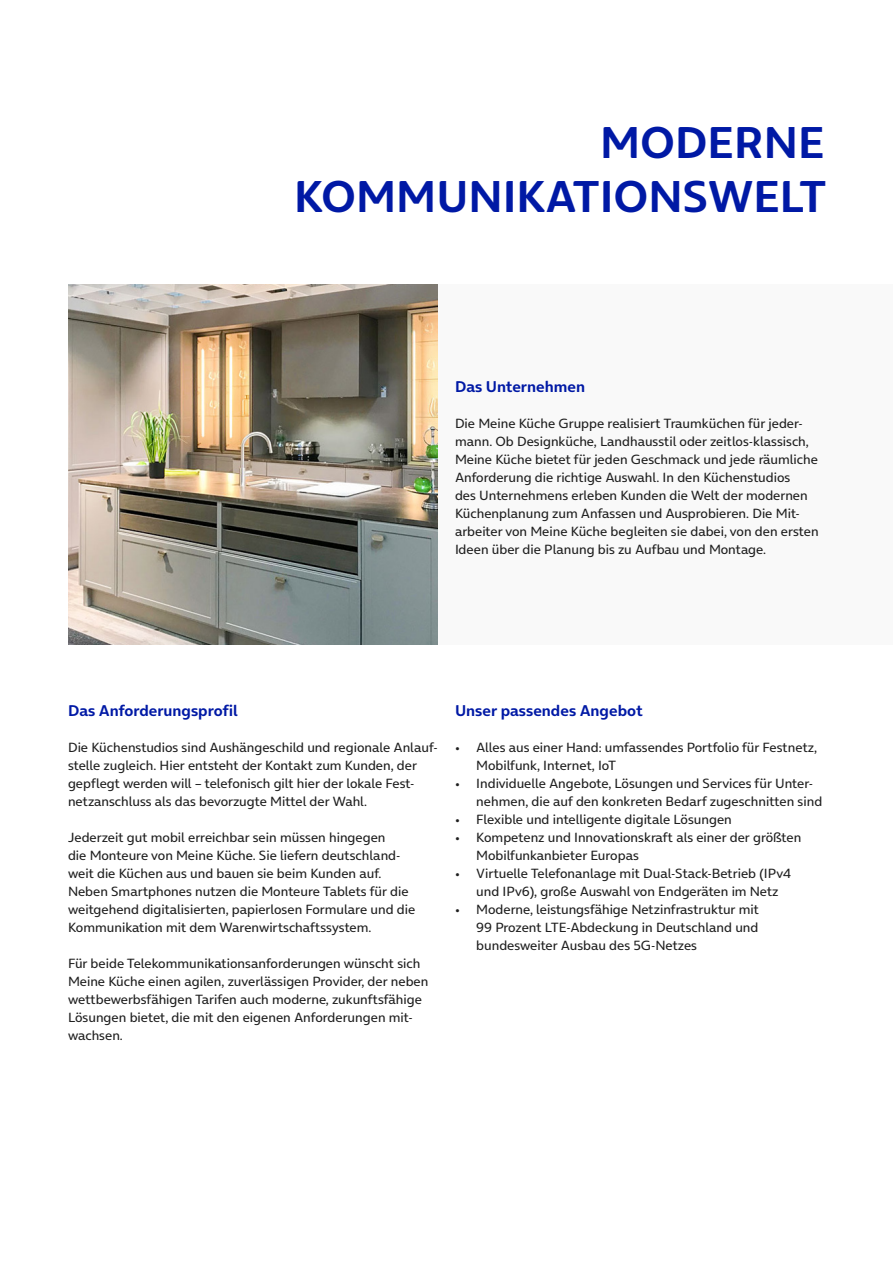
<style>
.page{position:relative;width:893px;height:1263px;background:#fff}
.page>*{position:absolute;margin:0;border:0;box-sizing:border-box;transform-origin:0 0}
.t1{font:700 45px/54px "On Air";color:#0019a5;text-align:right}
.t2{font:700 15.75px "On Air";color:#0019a5}
.t3{font:13.5px/18px "On Air";color:#1f1f1f}
</style>
<div class="page">
<div style="left:438px;top:284px;width:455px;height:360px;background:#f9f9f9"></div>
<img style="left:68px;top:284px;width:370px;height:360px">
<h1 class="t1" style="left:294px;top:111px;width:534px">MODERNE<br>KOMMUNIKATIONSWELT</h1>
<p class="t2" style="left:455px;top:373px;width:132px">Das Unternehmen</p>
<p class="t3" style="left:455px;top:413px;width:365px">Die Meine Küche Gruppe realisiert Traumküchen für jeder&shy;mann. Ob Designküche, Landhausstil oder zeitlos-klassisch, Meine Küche bietet für jeden Geschmack und jede räumliche Anforderung die richtige Auswahl. In den Küchenstudios<br>des Unternehmens erleben Kunden die Welt der modernen Küchenplanung zum Anfassen und Ausprobieren. Die Mit&shy;arbeiter von Meine Küche begleiten sie dabei, von den ersten Ideen über die Planung bis zu Aufbau und Montage.</p>
<p class="t2" style="left:68px;top:697px;width:171px">Das Anforderungsprofil</p>
<p class="t3" style="left:68px;top:737px;width:371px">Die Küchenstudios sind Aushängeschild und regionale Anlauf&shy;stelle zugleich. Hier entsteht der Kontakt zum Kunden, der gepflegt werden will – telefonisch gilt hier der lokale Fest&shy;netzanschluss als das bevorzugte Mittel der Wahl.</p>
<p class="t3" style="left:68px;top:827px;width:349px">Jederzeit gut mobil erreichbar sein müssen hingegen<br>die Monteure von Meine Küche. Sie liefern deutschland&shy;weit die Küchen aus und bauen sie beim Kunden auf.<br>Neben Smartphones nutzen die Monteure Tablets für die weitgehend digitalisierten, papierlosen Formulare und die Kommunikation mit dem Warenwirtschaftssystem.</p>
<p class="t3" style="left:68px;top:953px;width:362px">Für beide Telekommunikationsanforderungen wünscht sich Meine Küche einen agilen, zuverlässigen Provider, der neben wettbewerbsfähigen Tarifen auch moderne, zukunftsfähige Lösungen bietet, die mit den eigenen Anforderungen mit&shy;wachsen.</p>
<p class="t2" style="left:455px;top:697px;width:189px">Unser passendes Angebot</p>
<p class="t3" style="left:476px;top:737px;width:342px;text-indent:-21px">• Alles aus einer Hand: umfassendes Portfolio für Festnetz,<br>Mobilfunk, Internet, IoT</p>
<p class="t3" style="left:476px;top:773px;width:347px;text-indent:-21px">• Individuelle Angebote, Lösungen und Services für Unter&shy;nehmen, die auf den konkreten Bedarf zugeschnitten sind</p>
<p class="t3" style="left:455px;top:809px;width:278px">• Flexible und intelligente digitale Lösungen</p>
<p class="t3" style="left:476px;top:827px;width:327px;text-indent:-21px">• Kompetenz und Innovationskraft als einer der größten<br>Mobilfunkanbieter Europas</p>
<p class="t3" style="left:476px;top:863px;width:316px;text-indent:-21px">• Virtuelle Telefonanlage mit Dual-Stack-Betrieb (IPv4 und IPv6), große Auswahl von Endgeräten im Netz</p>
<p class="t3" style="left:476px;top:899px;width:284px;text-align:justify;text-indent:-21px">• Moderne, leistungsfähige Netzinfrastruktur mit 99 Prozent LTE-Abdeckung in Deutschland und bundesweiter Ausbau des 5G-Netzes</p>
</div>
